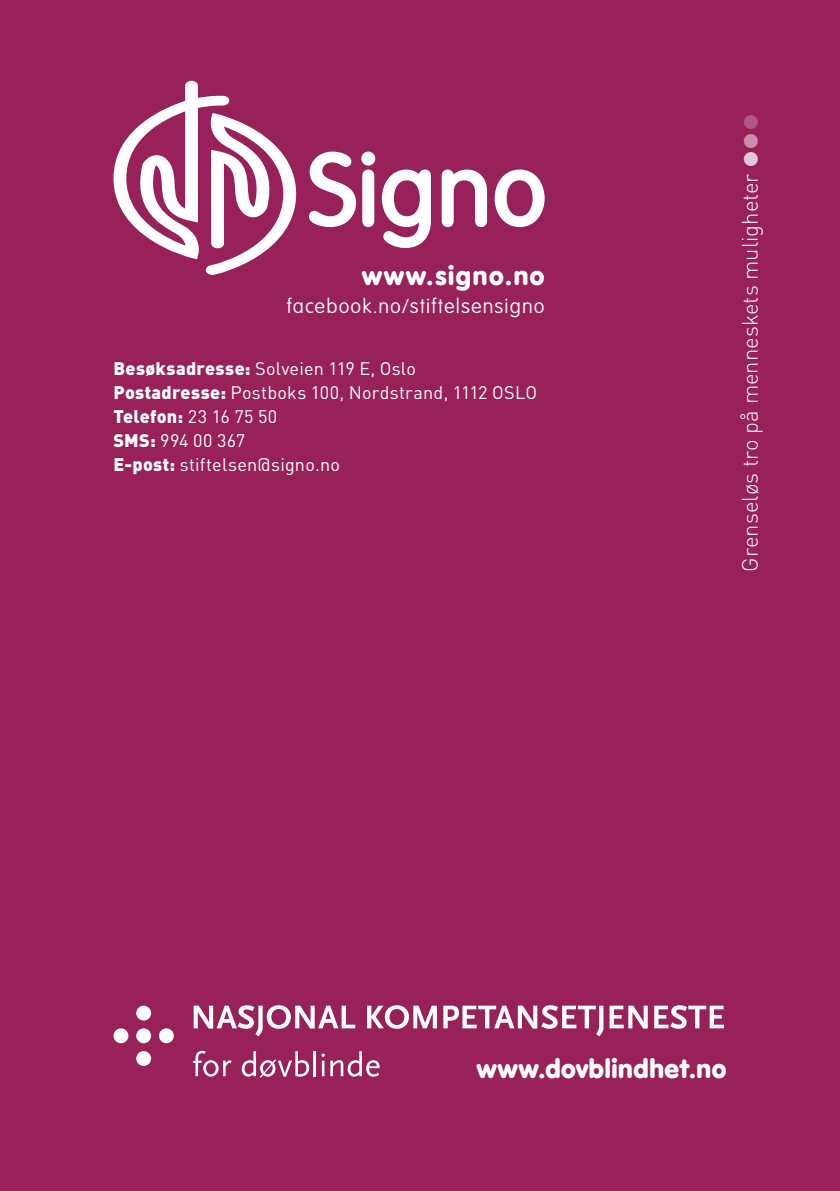
<style>
.page{position:relative;width:840px;height:1191px;background:#fff}
.page>*{position:absolute;margin:0;border:0;box-sizing:border-box;transform-origin:0 0}
.t1{font:900 26px "VAG Rounded Next";letter-spacing:.025em;color:#fff}
.t2{font:900 26px "VAG Rounded Next";letter-spacing:.065em;color:#fff}
.t3{font:300 22px "DINOT";color:#fff}
.t4{font:300 20px "VAG Rounded Next";letter-spacing:.055em;color:#fff}
.t5{font:18px/24px "DINOT";letter-spacing:.01em;color:#fff}
.s1{font-weight:900}
.s2{color:#e5c7d6}
.s3{color:#cb8fab}
.s4{color:#b15880}
</style>
<div class="page">
<div style="left:0;top:0;width:839px;height:1191px;background:#98215a"></div>
<svg style="left:113px;top:81px;width:183px;height:194px"></svg>
<svg style="left:309px;top:152px;width:47px;height:75px"></svg>
<div style="left:361px;top:152px;width:14px;height:14px;background:#fff;border-radius:50%"></div>
<div style="left:362px;top:169px;width:12px;height:58px;background:#fff;border-radius:6px"></div>
<svg style="left:381px;top:169px;width:49px;height:79px"></svg>
<svg style="left:441px;top:169px;width:46px;height:58px"></svg>
<svg style="left:494px;top:169px;width:50px;height:58px"></svg>
<div style="left:136px;top:1005px;width:15px;height:15px;background:#fff;border-radius:50%"></div>
<div style="left:136px;top:1028px;width:15px;height:15px;background:#fff;border-radius:50%"></div>
<div style="left:113px;top:1028px;width:15px;height:15px;background:#fff;border-radius:50%"></div>
<div style="left:159px;top:1028px;width:15px;height:15px;background:#fff;border-radius:50%"></div>
<div style="left:136px;top:1051px;width:15px;height:15px;background:#fff;border-radius:50%"></div>
<svg style="left:193px;top:1050px;width:38px;height:26px"></svg>
<svg style="left:241px;top:1051px;width:68px;height:26px"></svg>
<hr style="left:313px;top:1051px;width:3px;height:25px;background:#fff">
<svg style="left:321px;top:1051px;width:58px;height:25px"></svg>
<svg style="left:193px;top:1005px;width:162px;height:31px"></svg>
<svg style="left:367px;top:1005px;width:69px;height:23px"></svg>
<svg style="left:443px;top:1005px;width:160px;height:31px"></svg>
<svg style="left:609px;top:1005px;width:38px;height:23px"></svg>
<svg style="left:654px;top:1005px;width:69px;height:23px"></svg>
<h1 class="t2" style="left:362px;top:258px;width:184px">www.signo.no</h1>
<p class="t4" style="left:287px;top:295px;width:259px">facebook.no/stiftelsensigno</p>
<p class="t5" style="left:113px;top:355px;width:425px"><span class="s1">Besøksadresse:</span> Solveien 119 E, Oslo<br><span class="s1">Postadresse:</span> Postboks 100, Nordstrand, 1112 OSLO<br><span class="s1">Telefon:</span> 23 16 75 50<br><span class="s1">SMS:</span> 994 00 367<br><span class="s1">E-post:</span> stiftelsen@signo.no</p>
<p class="t3" style="left:732px;top:572px;width:460px;rotate:-90deg">Grenseløs tro på menneskets muligheter <span class="s2">●</span><span class="s3">●</span><span class="s4">●</span></p>
<h1 class="t1" style="left:476px;top:1051px;width:251px">www.dovblindhet.no</h1>
</div>
